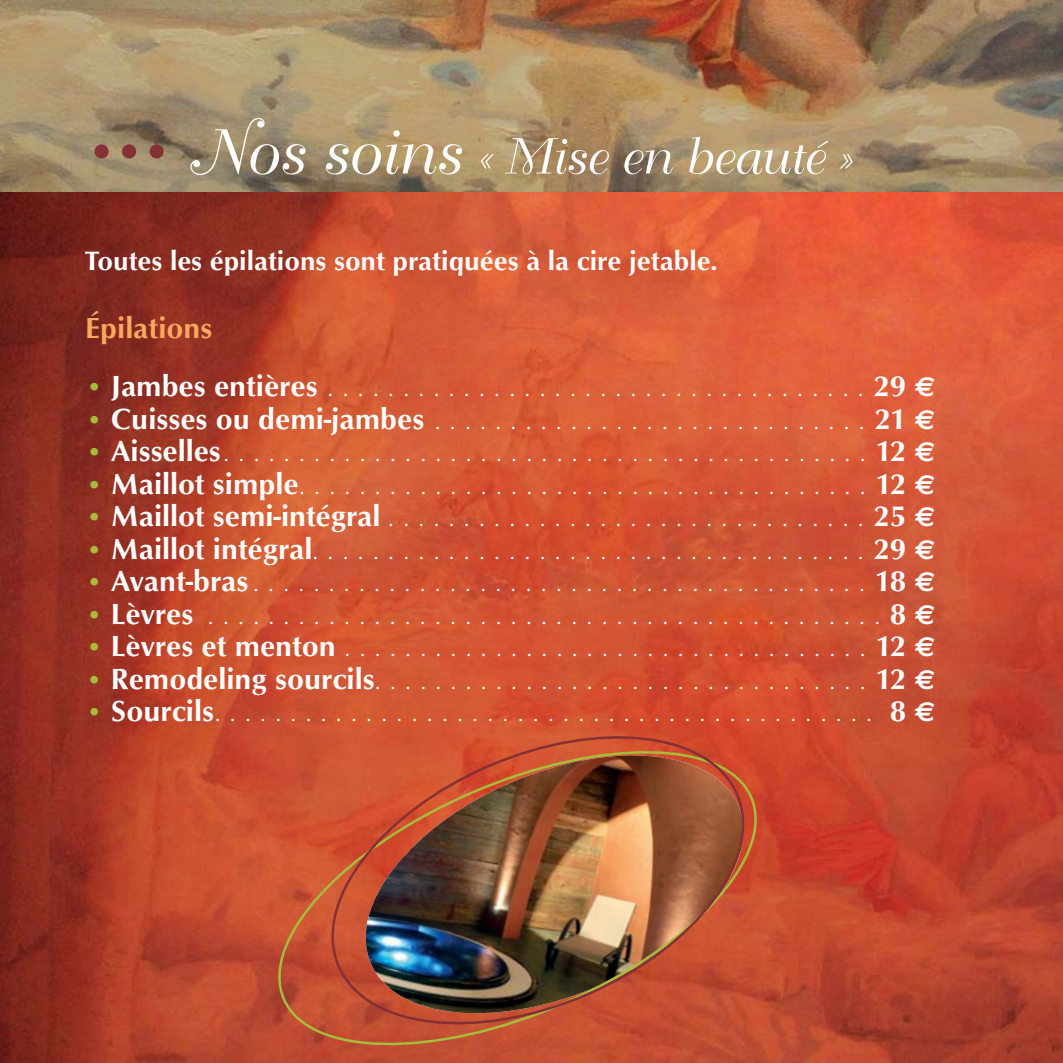
<style>
.page{position:relative;width:1063px;height:1063px;background:#fff}
.page>*{position:absolute;margin:0;border:0;box-sizing:border-box;transform-origin:0 0}
.t1{font:50px "Bellevue";color:#fff}
.t2{font:700 30px "Opus";color:#faa85e}
.t3{font:700 27.5px "Opus";color:#fff}
.t4{font:22.5px "Opus";color:#fff}
.s1{font-size:62.5px;color:#853035}
.s2{font-size:62.5px}
.s3{font-weight:700;font-size:27.5px;color:#a7bd39}
.s4{font-weight:700;font-size:30px}
.s5{font-family:"Euro Sans";font-weight:700;font-size:27.5px}
</style>
<div class="page">
<img style="left:0;top:191px;width:1063px;height:872px">
<img style="left:0;top:0;width:1063px;height:191px">
<svg style="left:257px;top:736px;width:521px;height:325px;background:#c44f31"></svg>
<img style="left:310px;top:717px;width:456px;height:326px">
<h1 class="t1" style="left:85px;top:137px;width:765px"><span class="s1">•••</span> <span class="s2">Nos soins</span> « Mise en beauté »</h1>
<p class="t3" style="left:85px;top:249px;width:634px">Toutes les épilations sont pratiquées à la cire jetable.</p>
<h2 class="t2" style="left:85px;top:316px;width:129px">Épilations</h2>
<p class="t4" style="left:85px;top:380px;width:852px"><span class="s3">•</span><span class="s4">Jambes entières</span>....................................<span class="s4">29</span> <span class="s5">€</span></p>
<p class="t4" style="left:85px;top:412px;width:852px"><span class="s3">•</span><span class="s4">Cuisses ou demi-jambes</span>.............................<span class="s4">21</span> <span class="s5">€</span></p>
<p class="t4" style="left:85px;top:445px;width:852px"><span class="s3">•</span><span class="s4">Aisselles</span>...........................................<span class="s4">12</span> <span class="s5">€</span></p>
<p class="t4" style="left:85px;top:477px;width:852px"><span class="s3">•</span><span class="s4">Maillot simple</span>......................................<span class="s4">12</span> <span class="s5">€</span></p>
<p class="t4" style="left:85px;top:510px;width:852px"><span class="s3">•</span><span class="s4">Maillot semi-intégral</span>................................<span class="s4">25</span> <span class="s5">€</span></p>
<p class="t4" style="left:85px;top:542px;width:852px"><span class="s3">•</span><span class="s4">Maillot intégral</span>.....................................<span class="s4">29</span> <span class="s5">€</span></p>
<p class="t4" style="left:85px;top:575px;width:852px"><span class="s3">•</span><span class="s4">Avant-bras</span>.........................................<span class="s4">18</span> <span class="s5">€</span></p>
<p class="t4" style="left:85px;top:607px;width:852px"><span class="s3">•</span><span class="s4">Lèvres</span> .............................................<span class="s4">8</span> <span class="s5">€</span></p>
<p class="t4" style="left:85px;top:640px;width:852px"><span class="s3">•</span><span class="s4">Lèvres et menton</span>...................................<span class="s4">12</span> <span class="s5">€</span></p>
<p class="t4" style="left:85px;top:672px;width:852px"><span class="s3">•</span><span class="s4">Remodeling sourcils</span>.................................<span class="s4">12</span> <span class="s5">€</span></p>
<p class="t4" style="left:85px;top:705px;width:852px"><span class="s3">•</span><span class="s4">Sourcils</span>............................................ <span class="s4">8</span> <span class="s5">€</span></p>
</div>
